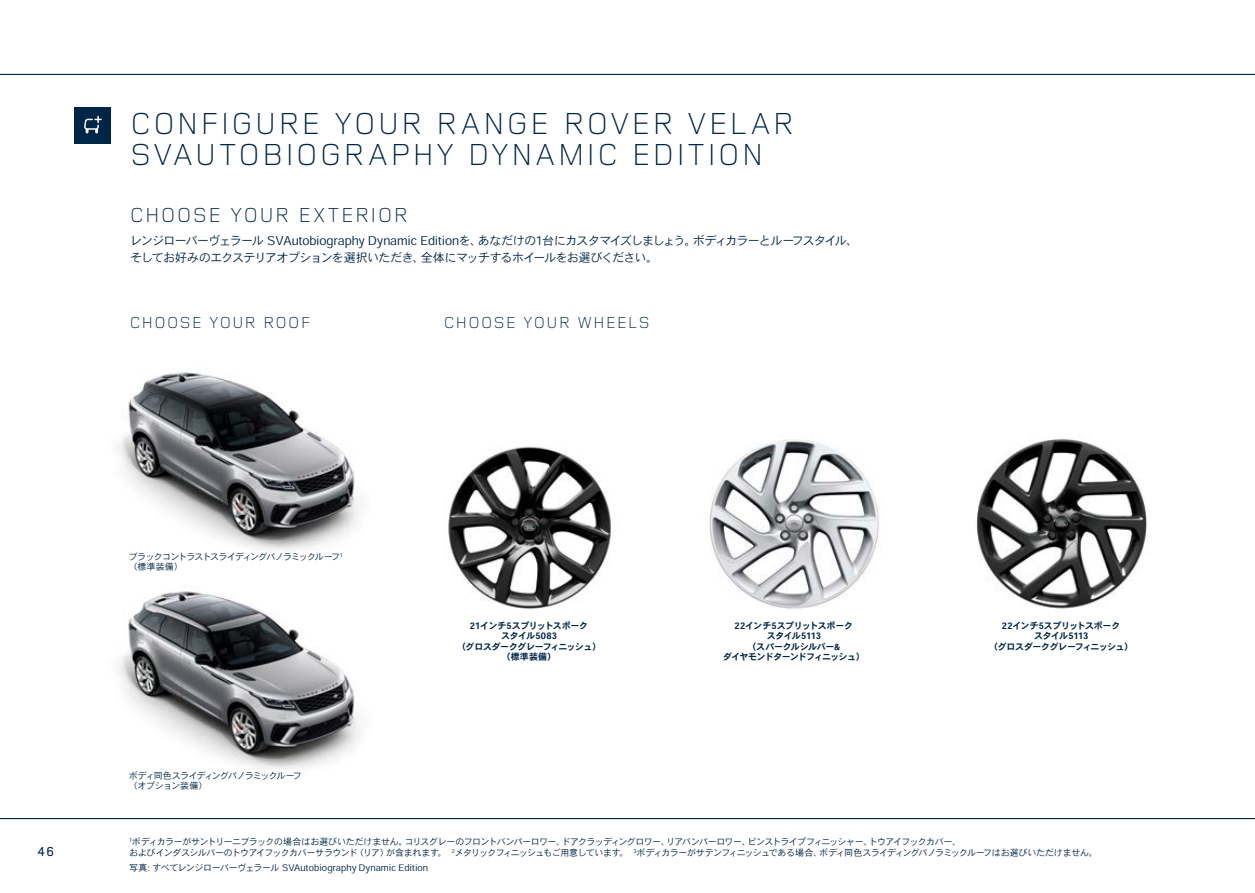
<style>
.page{position:relative;width:1255px;height:893px;background:#fff}
.page>*{position:absolute;margin:0;border:0;box-sizing:border-box;transform-origin:0 0}
.t1{font:300 31.5px/31.5px "Land Rover Wide";letter-spacing:-.005em;color:#002647}
.t2{font:300 21px "Land Rover Wide";letter-spacing:-.005em;color:#002647}
.t3{font:300 16.5px "Land Rover Wide";letter-spacing:.005em;color:#002647}
.t4{font:500 13.5px "Land Rover Wide";color:#002647}
.t5{font:12px/16.5px "Heisei Kaku Go Std W3";letter-spacing:-.045em;color:#002647}
.t6{font:9px/10.5px "Heisei Kaku Go Std W3";letter-spacing:-.06em;color:#002647}
.t7{font:9px/10.5px "Heisei Kaku Go Std W7";letter-spacing:-.04em;color:#002647;text-align:center}
.t8{font:9px "Heisei Kaku Go Std W3";color:#002647}
.t9{font:9px/10.5px "Heisei Kaku Go Std W3";letter-spacing:-.09em;color:#002647}
</style>
<div class="page">
<img style="left:709px;top:439px;width:170px;height:170px">
<img style="left:448px;top:446px;width:163px;height:162px">
<img style="left:118px;top:372px;width:245px;height:178px">
<img style="left:119px;top:591px;width:241px;height:178px">
<img style="left:976px;top:439px;width:172px;height:170px">
<hr style="left:0;top:74px;width:1254px;height:1px;background:#002647">
<hr style="left:0;top:818px;width:1254px;height:1px;background:#002647">
<div style="left:74px;top:107px;width:37px;height:37px;background:#002647"></div>
<svg style="left:84px;top:116px;width:18px;height:17px"></svg>
<h1 class="t1" style="left:129px;top:105px;width:667px">CONFIGURE YOUR RANGE ROVER VELAR<br>SVAUTOBIOGRAPHY DYNAMIC EDITION</h1>
<h2 class="t2" style="left:129px;top:201px;width:281px">CHOOSE YOUR EXTERIOR</h2>
<h3 class="t5" style="left:130px;top:233px;width:729px">レンジローバーヴェラール SVAutobiography Dynamic Editionを、あなだけの1台にカスタマイズしましょう。ボディカラーとルーフスタイル、そしてお好みのエクステリアオプションを選択いただき、全体にマッチするホイールをお選びください。</h3>
<h3 class="t3" style="left:129px;top:311px;width:184px">CHOOSE YOUR ROOF</h3>
<h3 class="t3" style="left:443px;top:311px;width:209px">CHOOSE YOUR WHEELS</h3>
<h3 class="t4" style="left:37px;top:842px;width:19px">46</h3>
<p class="t9" style="left:129px;top:551px;width:216px">ブラックコントラストスライディングパノラミックルーフ<sup>1</sup>（標準装備）</p>
<p class="t6" style="left:129px;top:770px;width:174px">ボディ同色スライディングパノラミックルーフ（オプション装備）</p>
<p class="t7" style="left:457px;top:620px;width:146px">21インチ5スプリットスポーク<br>スタイル5083<br>（グロスダークグレーフィニッシュ）（標準装備）</p>
<p class="t7" style="left:723px;top:620px;width:143px">22インチ5スプリットスポーク<br>スタイル5113<br>（スパークルシルバー&amp;<br>ダイヤモンドターンドフィニッシュ）</p>
<p class="t7" style="left:989px;top:620px;width:146px">22インチ5スプリットスポーク<br>スタイル5113<br>（グロスダークグレーフィニッシュ）</p>
<p class="t6" style="left:129px;top:837px;width:970px"><sup>1</sup>ボディカラーがサントリーニブラックの場合はお選びいただけません。コリスグレーのフロントバンパーロワー、ドアクラッディングロワー、リアバンパーロワー、ピンストライプフィニッシャー、トウアイフックカバー、<br>およびインダスシルバーのトウアイフックカバーサラウンド（リア）が含まれます。 <sup>2</sup>メタリックフィニッシュもご用意しています。 <sup>3</sup>ボディカラーがサテンフィニッシュである場合、ボディ同色スライディングパノラミックルーフはお選びいただけません。</p>
<p class="t8" style="left:129px;top:861px;width:300px">写真: すべてレンジローバーヴェラール SVAutobiography Dynamic Edition</p>
</div>
